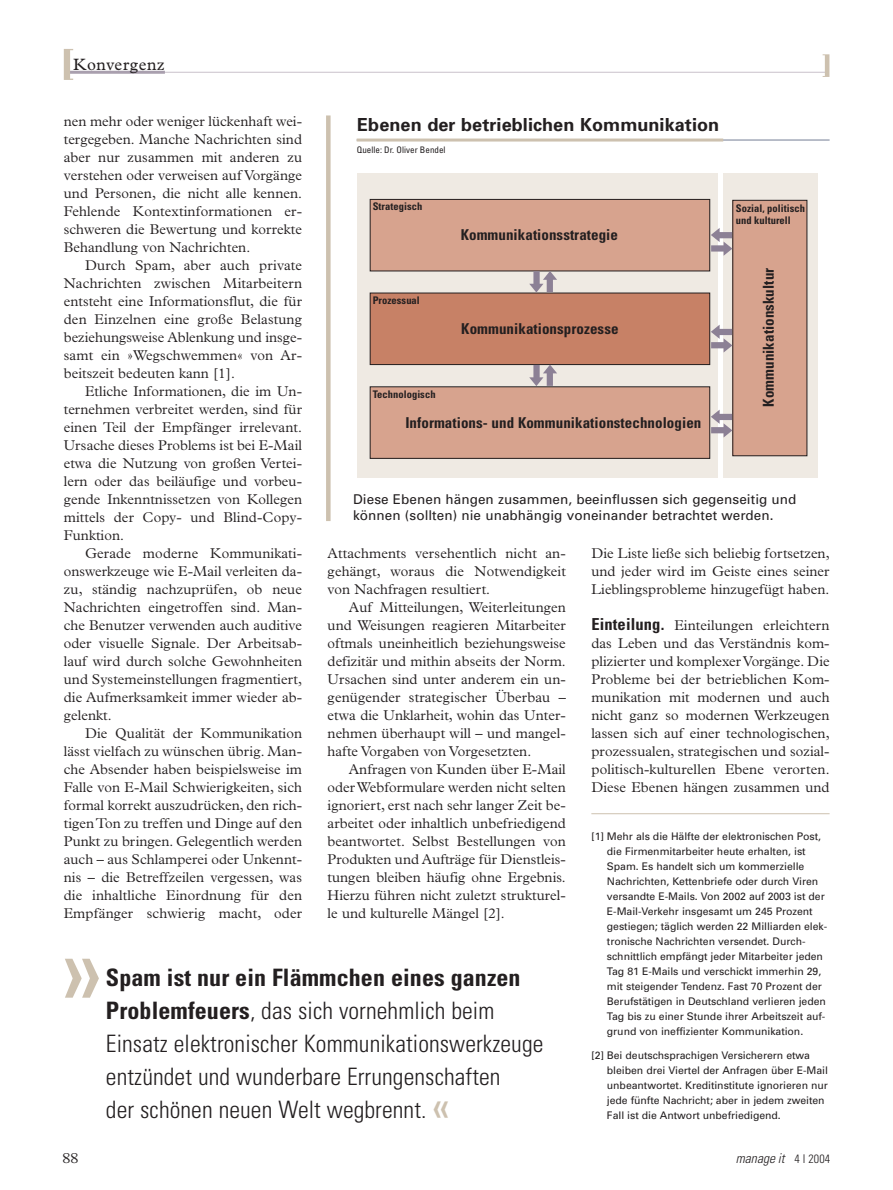
<style>
.page{position:relative;width:893px;height:1190px;background:#fff}
.page>*{position:absolute;margin:0;border:0;box-sizing:border-box;transform-origin:0 0}
.t1{font:condensed 100.05px "Univers";color:#cdc1af}
.t2{font:300 condensed 24px/33px "Univers";letter-spacing:.005em;color:#231f20}
.t3{font:700 18px "Univers";letter-spacing:.005em;color:#231f20}
.t4{font:16.5px "Plantin";letter-spacing:.04em;color:#231f20}
.t5{font:700 condensed 15px "Univers";letter-spacing:.005em;color:#231f20}
.t6{font:300 15px "Plantin";color:#231f20}
.t7{font:300 14.25px/18px "Plantin";letter-spacing:.005em;color:#231f20;text-align:justify}
.t8{font:13.5px/16.5px "Univers";letter-spacing:.005em;color:#231f20}
.t9{font:italic 300 condensed 13.5px "Univers";letter-spacing:.005em;color:#231f20}
.t10{font:10.5px/15px "Univers";letter-spacing:-.005em;color:#231f20}
.t11{font:700 condensed 10.5px/12.6px "Univers";letter-spacing:.005em;color:#231f20}
.t12{font:condensed 9px "Univers";letter-spacing:.005em;color:#231f20}
.s1{font-family:"Univers";font-weight:700;font-stretch:condensed;font-size:16.5px}
.s2{font-weight:700}
.s3{font-weight:400;font-size:42px;color:#cdc1af}
.s4{font-style:normal;font-size:12px}
</style>
<div class="page">
<hr style="left:142px;top:72px;width:683px;height:1px;background:#c9c2cb">
<hr style="left:69px;top:71px;width:96px;height:3px;background:#a99fae">
<svg style="left:822px;top:54px;width:7px;height:23px"></svg>
<svg style="left:64px;top:49px;width:9px;height:31px"></svg>
<hr style="left:591px;top:813px;width:238px;height:1px;background:#cdc1af">
<hr style="left:356px;top:139px;width:473px;height:2px;background:#a2a9b8">
<hr style="left:356px;top:138px;width:367px;height:3px;background:#cdc1af">
<hr style="left:326px;top:115px;width:4px;height:406px;background:#cdc1af">
<div style="left:357px;top:173px;width:360px;height:304px;background:#efeae3"></div>
<div style="left:723px;top:173px;width:95px;height:304px;background:#efeae3"></div>
<div style="left:370px;top:199px;width:339px;height:72px;background:#d7a38e"></div>
<div style="left:370px;top:199px;width:340px;height:72px;border:1px solid #231f20"></div>
<div style="left:370px;top:387px;width:339px;height:71px;background:#d7a38e"></div>
<div style="left:370px;top:386px;width:340px;height:73px;border:1px solid #231f20"></div>
<div style="left:370px;top:293px;width:339px;height:71px;background:#c78166"></div>
<div style="left:370px;top:293px;width:340px;height:72px;border:1px solid #231f20"></div>
<div style="left:732px;top:200px;width:75px;height:256px;background:#d7a38e"></div>
<div style="left:732px;top:200px;width:75px;height:256px;border:1px solid #231f20"></div>
<svg style="left:710px;top:228px;width:22px;height:28px"></svg>
<div style="left:715px;top:232px;width:17px;height:6px;background:#8c8095"></div>
<svg style="left:710px;top:325px;width:22px;height:27px"></svg>
<div style="left:715px;top:329px;width:17px;height:6px;background:#8c8095"></div>
<svg style="left:710px;top:409px;width:22px;height:28px"></svg>
<div style="left:715px;top:414px;width:17px;height:6px;background:#8c8095"></div>
<svg style="left:529px;top:364px;width:28px;height:22px"></svg>
<div style="left:533px;top:365px;width:6px;height:16px;background:#8c8095"></div>
<svg style="left:529px;top:271px;width:28px;height:21px"></svg>
<div style="left:533px;top:271px;width:6px;height:17px;background:#8c8095"></div>
<p class="t4" style="left:73px;top:58px;width:93px">Konvergenz</p>
<p class="t7" style="left:64px;top:113px;width:240px">nen mehr oder weniger lückenhaft wei&shy;tergegeben. Manche Nachrichten sind aber nur zusammen mit anderen zu verstehen oder verweisen auf Vorgänge und Personen, die nicht alle kennen.<br>Fehlende Kontextinformationen er&shy;schweren die Bewertung und korrekte Behandlung von Nachrichten.</p>
<p class="t7" style="left:64px;top:257px;width:240px;text-indent:21px">Durch Spam, aber auch private Nachrichten zwischen Mitarbeitern entsteht eine Informationsflut, die für den Einzelnen eine große Belastung beziehungsweise Ablenkung und insge&shy;samt ein »Wegschwemmen« von Ar&shy;beitszeit bedeuten kann [1].</p>
<p class="t7" style="left:64px;top:383px;width:240px;text-indent:21px">Etliche Informationen, die im Un&shy;ternehmen verbreitet werden, sind für einen Teil der Empfänger irrelevant.<br>Ursache dieses Problems ist bei E-Mail etwa die Nutzung von großen Vertei&shy;lern oder das beiläufige und vorbeu&shy;gende Inkenntnissetzen von Kollegen mittels der Copy- und Blind-Copy-Funktion.</p>
<p class="t7" style="left:64px;top:545px;width:240px;text-indent:21px">Gerade moderne Kommunikati&shy;onswerkzeuge wie E-Mail verleiten da&shy;zu, ständig nachzuprüfen, ob neue Nachrichten eingetroffen sind. Man&shy;che Benutzer verwenden auch auditive oder visuelle Signale. Der Arbeitsab&shy;lauf wird durch solche Gewohnheiten und Systemeinstellungen fragmentiert, die Aufmerksamkeit immer wieder ab&shy;gelenkt.</p>
<p class="t7" style="left:64px;top:725px;width:240px;text-indent:21px">Die Qualität der Kommunikation lässt vielfach zu wünschen übrig. Man&shy;che Absender haben beispielsweise im Falle von E-Mail Schwierigkeiten, sich formal korrekt auszudrücken, den rich&shy;tigen Ton zu treffen und Dinge auf den Punkt zu bringen. Gelegentlich werden auch – aus Schlamperei oder Unkennt&shy;nis – die Betreffzeilen vergessen, was die inhaltliche Einordnung für den Empfänger schwierig macht, oder</p>
<p class="t3" style="left:357px;top:118px;width:363px">Ebenen der betrieblichen Kommunikation</p>
<p class="t12" style="left:357px;top:147px;width:90px">Quelle: Dr. Oliver Bendel</p>
<p class="t11" style="left:373px;top:201px;width:51px">Strategisch</p>
<p class="t11" style="left:735px;top:203px;width:71px">Sozial, politisch und kulturell</p>
<p class="t5" style="left:460px;top:229px;width:159px">Kommunikationsstrategie</p>
<p class="t5" style="left:762px;top:407px;width:140px;rotate:-90deg">Kommunikationskultur</p>
<p class="t11" style="left:373px;top:295px;width:49px">Prozessual</p>
<p class="t5" style="left:461px;top:323px;width:159px">Kommunikationsprozesse</p>
<p class="t11" style="left:373px;top:389px;width:64px">Technologisch</p>
<p class="t5" style="left:405px;top:417px;width:297px">Informations- und Kommunikationstechnologien</p>
<p class="t8" style="left:353px;top:492px;width:445px">Diese Ebenen hängen zusammen, beeinflussen sich gegenseitig und können (sollten) nie unabhängig voneinander betrachtet werden.</p>
<p class="t7" style="left:591px;top:545px;width:240px">Die Liste ließe sich beliebig fortsetzen, und jeder wird im Geiste eines seiner Lieblingsprobleme hinzugefügt haben.</p>
<p class="t7" style="left:591px;top:617px;width:240px"><span class="s1">Einteilung.</span> Einteilungen erleichtern das Leben und das Verständnis kom&shy;plizierter und komplexer Vorgänge. Die Probleme bei der betrieblichen Kom&shy;munikation mit modernen und auch nicht ganz so modernen Werkzeugen lassen sich auf einer technologischen, prozessualen, strategischen und sozial&shy;politisch-kulturellen Ebene verorten.<br>Diese Ebenen hängen zusammen und</p>
<p class="t7" style="left:327px;top:545px;width:240px">Attachments versehentlich nicht an&shy;gehängt, woraus die Notwendigkeit von Nachfragen resultiert.</p>
<p class="t7" style="left:327px;top:599px;width:240px;text-indent:21px">Auf Mitteilungen, Weiterleitungen und Weisungen reagieren Mitarbeiter oftmals uneinheitlich beziehungsweise defizitär und mithin abseits der Norm.<br>Ursachen sind unter anderem ein un&shy;genügender strategischer Überbau – etwa die Unklarheit, wohin das Unter&shy;nehmen überhaupt will – und mangel&shy;hafte Vorgaben von Vorgesetzten.</p>
<p class="t7" style="left:327px;top:761px;width:240px;text-indent:21px">Anfragen von Kunden über E-Mail oder Webformulare werden nicht selten ignoriert, erst nach sehr langer Zeit be&shy;arbeitet oder inhaltlich unbefriedigend beantwortet. Selbst Bestellungen von Produkten und Aufträge für Dienstleis&shy;tungen bleiben häufig ohne Ergebnis.<br>Hierzu führen nicht zuletzt strukturel&shy;le und kulturelle Mängel [2].</p>
<p class="t10" style="left:607px;top:829px;width:222px;text-indent:-16px">[1] Mehr als die Hälfte der elektronischen Post, die Firmenmitarbeiter heute erhalten, ist Spam. Es handelt sich um kommerzielle Nachrichten, Kettenbriefe oder durch Viren versandte E-Mails. Von 2002 auf 2003 ist der E-Mail-Verkehr insgesamt um 245 Prozent gestiegen; täglich werden 22 Milliarden elek&shy;tronische Nachrichten versendet. Durch&shy;schnittlich empfängt jeder Mitarbeiter jeden Tag 81 E-Mails und verschickt immerhin 29, mit steigender Tendenz. Fast 70 Prozent der Berufstätigen in Deutschland verlieren jeden Tag bis zu einer Stunde ihrer Arbeitszeit auf&shy;grund von ineffizienter Kommunikation.</p>
<p class="t10" style="left:607px;top:1048px;width:222px;text-indent:-16px">[2] Bei deutschsprachigen Versicherern etwa bleiben drei Viertel der Anfragen über E-Mail unbeantwortet. Kreditinstitute ignorieren nur jede fünfte Nachricht; aber in jedem zweiten Fall ist die Antwort unbefriedigend.</p>
<h1 class="t1" style="left:58px;top:933px;width:46px">»</h1>
<h2 class="t2" style="left:106px;top:963px;width:439px"><span class="s2">Spam ist nur ein Flämmchen eines ganzen Problemfeuers</span>, das sich vornehmlich beim Einsatz elektronischer Kommunikationswerkzeuge entzündet und wunderbare Errungenschaften<br>der schönen neuen Welt wegbrennt. <span class="s3">«</span></h2>
<p class="t6" style="left:62px;top:1152px;width:18px">88</p>
<p class="t9" style="left:735px;top:1153px;width:96px">manage it <span class="s4">4 I 2004</span></p>
</div>
